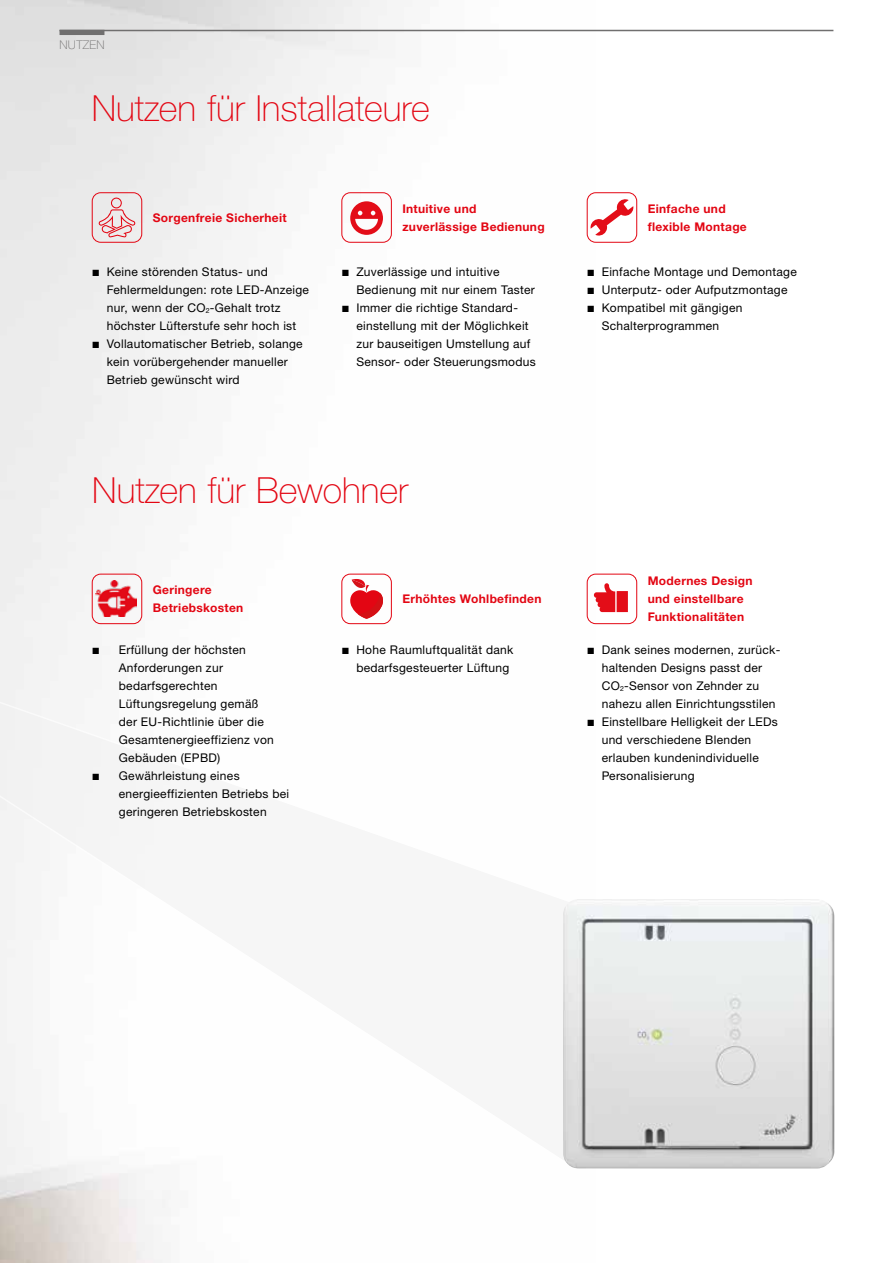
<style>
.page{position:relative;width:893px;height:1263px;background:#fff}
.page>*{position:absolute;margin:0;border:0;box-sizing:border-box;transform-origin:0 0}
.t1{font:100 36px "Helvetica Neue LTW1 G";color:#e30613}
.t2{font:12px/18px "Helvetica Neuefor Zehnder";letter-spacing:.025em;color:#000}
.t3{font:700 12px/18px "Helvetica Neue LTW1 G";letter-spacing:.025em;color:#e30613}
.t4{font:100 12px "Helvetica Neue LTW1 G";letter-spacing:.025em;color:#706f6f}
</style>
<div class="page">
<img style="left:0;top:0;width:596px;height:1263px">
<svg style="left:0;top:587px;width:591px;height:581px"></svg>
<img style="left:96px;top:580px;width:40px;height:37px">
<svg style="left:350px;top:579px;width:33px;height:40px"></svg>
<svg style="left:594px;top:583px;width:34px;height:29px"></svg>
<svg style="left:99px;top:198px;width:36px;height:39px"></svg>
<svg style="left:350px;top:201px;width:33px;height:34px"></svg>
<svg style="left:590px;top:199px;width:43px;height:37px"></svg>
<div style="left:92px;top:192px;width:50px;height:51px;border:1px solid #e30613;border-radius:9px"></div>
<div style="left:92px;top:574px;width:50px;height:50px;border:1px solid #e30613;border-radius:9px"></div>
<div style="left:341px;top:192px;width:51px;height:51px;border:1px solid #e30613;border-radius:9px"></div>
<div style="left:341px;top:574px;width:51px;height:50px;border:1px solid #e30613;border-radius:9px"></div>
<div style="left:587px;top:192px;width:50px;height:51px;border:1px solid #e30613;border-radius:9px"></div>
<div style="left:587px;top:574px;width:50px;height:50px;border:1px solid #e30613;border-radius:9px"></div>
<img style="left:563px;top:899px;width:271px;height:269px">
<hr style="left:60px;top:30px;width:773px;height:1px;background:#706f6f">
<div style="left:60px;top:30px;width:44px;height:5px;background:#706f6f"></div>
<p class="t4" style="left:60px;top:37px;width:47px">NUTZEN</p>
<h1 class="t1" style="left:92px;top:87px;width:339px">Nutzen für Installateure</h1>
<p class="t3" style="left:153px;top:208px;width:135px">Sorgenfreie Sicherheit</p>
<p class="t2" style="left:107px;top:262px;width:204px;text-indent:-15px">■ Keine störenden Status- und Fehlermeldungen: rote LED-Anzeige nur, wenn der CO<sub>2</sub>-Gehalt trotz höchster Lüfterstufe sehr hoch ist</p>
<p class="t2" style="left:107px;top:334px;width:197px;text-indent:-15px">■ Vollautomatischer Betrieb, solange kein vorübergehender manueller<br>Betrieb gewünscht wird</p>
<p class="t3" style="left:402px;top:199px;width:144px">Intuitive und zuverlässige Bedienung</p>
<p class="t2" style="left:356px;top:262px;width:180px;text-indent:-15px">■ Zuverlässige und intuitive<br>Bedienung mit nur einem Taster</p>
<p class="t2" style="left:356px;top:298px;width:181px;text-indent:-15px">■ Immer die richtige Standard&shy;einstellung mit der Möglichkeit zur bauseitigen Umstellung auf<br>Sensor- oder Steuerungsmodus</p>
<h1 class="t1" style="left:92px;top:468px;width:317px">Nutzen für Bewohner</h1>
<p class="t3" style="left:153px;top:581px;width:92px">Geringere<br>Betriebskosten</p>
<p class="t3" style="left:402px;top:590px;width:141px">Erhöhtes Wohlbefinden</p>
<p class="t3" style="left:648px;top:199px;width:101px">Einfache und flexible Montage</p>
<p class="t2" style="left:587px;top:262px;width:212px">■ Einfache Montage und Demontage</p>
<p class="t2" style="left:587px;top:280px;width:202px">■ Unterputz- oder Aufputzmontage</p>
<p class="t2" style="left:602px;top:298px;width:142px;text-indent:-15px">■ Kompatibel mit gängigen<br>Schalterprogrammen</p>
<p class="t3" style="left:648px;top:572px;width:106px">Modernes Design und einstellbare<br>Funktionalitäten</p>
<p class="t2" style="left:119px;top:640px;width:157px;text-indent:-27px">■ Erfüllung der höchsten<br>Anforderungen zur bedarfsgerechten<br>Lüftungsregelung gemäß der EU-Richtlinie über die<br>Gesamtenergieeffizienz von<br>Gebäuden (EPBD)</p>
<p class="t2" style="left:119px;top:766px;width:172px;text-indent:-27px">■ Gewährleistung eines energieeffizienten Betriebs bei geringeren Betriebskosten</p>
<p class="t2" style="left:356px;top:640px;width:159px;text-indent:-15px">■ Hohe Raumluftqualität dank bedarfsgesteuerter Lüftung</p>
<p class="t2" style="left:602px;top:640px;width:180px;text-indent:-15px">■ Dank seines modernen, zurück&shy;haltenden Designs passt der<br>CO<sub>2</sub>-Sensor von Zehnder zu nahezu allen Einrichtungsstilen</p>
<p class="t2" style="left:602px;top:712px;width:178px;text-indent:-15px">■ Einstellbare Helligkeit der LEDs und verschiedene Blenden erlauben kundenindividuelle<br>Personalisierung</p>
</div>
